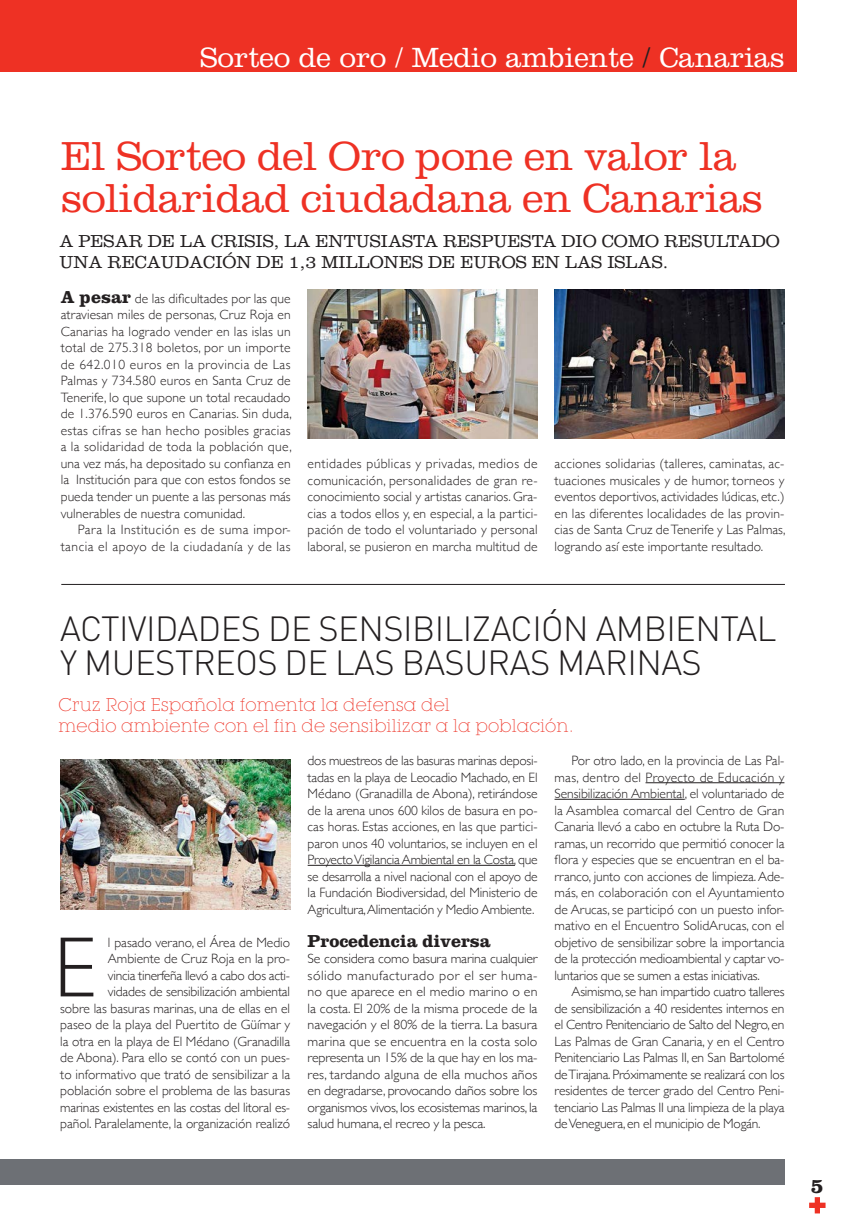
<style>
.page{position:relative;width:852px;height:1222px;background:#fff}
.page>*{position:absolute;margin:0;border:0;box-sizing:border-box;transform-origin:0 0}
.t1{font:300 86.1px "Gill Sans";color:#231f20}
.t2{font:300 42px/42px "Clarendon";letter-spacing:-.005em;color:#ee3124}
.t3{font:300 34.5px/34.5px "DIN";letter-spacing:-.015em;color:#231f20}
.t4{font:300 28.8px "Clarendon";color:#fff}
.t5{font:700 21px "Clarendon";color:#231f20}
.t6{font:300 18px/21px "Clarendon";letter-spacing:.005em;color:#231f20}
.t7{font:300 18px/21px "Lubalin Graph IT Cby BT Xtra";letter-spacing:.005em;color:#ee3124}
.t8{font:700 18px "Clarendon";letter-spacing:-.005em;color:#231f20}
.t9{font:300 13.5px/16.5px "Gill Sans";color:#231f20;text-align:justify}
.t10{font:300 13.5px/16.5px "Gill Sans";letter-spacing:.035em;color:#231f20;text-align:right}
.s1{color:#231f20}
.s2{font-family:"Clarendon";font-weight:700;font-size:18px}
</style>
<div class="page">
<svg style="left:809px;top:1197px;width:16px;height:16px"></svg>
<div style="left:0;top:0;width:796px;height:72px;background:#ee3124"></div>
<div style="left:0;top:1159px;width:784px;height:25px;background:#6d7075"></div>
<hr style="left:61px;top:584px;width:723px;height:1px;background:#231f20">
<hr style="left:645px;top:782px;width:139px;height:1px;background:#231f20">
<hr style="left:554px;top:798px;width:130px;height:1px;background:#231f20">
<img style="left:554px;top:289px;width:230px;height:149px">
<img style="left:307px;top:289px;width:230px;height:149px">
<hr style="left:307px;top:864px;width:207px;height:1px;background:#231f20">
<img style="left:61px;top:759px;width:229px;height:150px">
<h3 class="t4" style="left:200px;top:46px;width:585px">Sorteo de oro / Medio ambiente <span class="s1">/</span> Canarias</h3>
<h2 class="t2" style="left:61px;top:139px;width:702px">El Sorteo del Oro pone en valor la solidaridad ciudadana en Canarias</h2>
<h3 class="t6" style="left:59px;top:232px;width:721px">A PESAR DE LA CRISIS, LA ENTUSIASTA RESPUESTA DIO COMO RESULTADO<br>UNA RECAUDACIÓN DE 1,3 MILLONES DE EUROS EN LAS ISLAS.</h3>
<p class="t9" style="left:61px;top:290px;width:232px"><span class="s2">A pesar</span> de las dificultades por las que atraviesan miles de personas, Cruz Roja en Canarias ha logrado vender en las islas un total de 275.318 boletos, por un importe de 642.010 euros en la provincia de Las Palmas y 734.580 euros en Santa Cruz de Tenerife, lo que supone un total recaudado de 1.376.590 euros en Canarias. Sin duda, estas cifras se han hecho posibles gracias a la solidaridad de toda la población que, una vez más, ha depositado su confianza en la Institución para que con estos fondos se pueda tender un puente a las personas más vulnerables de nuestra comunidad.</p>
<p class="t10" style="left:61px;top:521px;width:231px">Para la Institución es de suma impor&shy;tancia el apoyo de la ciudadanía y de las</p>
<p class="t9" style="left:307px;top:455px;width:231px">entidades públicas y privadas, medios de comunicación, personalidades de gran re&shy;conocimiento social y artistas canarios. Gra&shy;cias a todos ellos y, en especial, a la partici&shy;pación de todo el voluntariado y personal laboral, se pusieron en marcha multitud de</p>
<p class="t9" style="left:554px;top:455px;width:232px">acciones solidarias (talleres, caminatas, ac&shy;tuaciones musicales y de humor, torneos y eventos deportivos, actividades lúdicas, etc.) en las diferentes localidades de las provin&shy;cias de Santa Cruz de Tenerife y Las Palmas, logrando así este importante resultado.</p>
<h3 class="t3" style="left:60px;top:615px;width:717px">ACTIVIDADES DE SENSIBILIZACIÓN AMBIENTAL<br>Y MUESTREOS DE LAS BASURAS MARINAS</h3>
<h3 class="t7" style="left:59px;top:695px;width:516px">Cruz Roja Española fomenta la defensa del<br>medio ambiente con el fin de sensibilizar a la población.</h3>
<p class="t9" style="left:60px;top:933px;width:231px;text-align:right">l pasado verano, el Área de Medio Ambiente de Cruz Roja en la pro-<br>vincia tinerfeña llevó a cabo dos acti-<br>vidades de sensibilización ambiental<br>sobre las basuras marinas, una de ellas en el paseo de la playa del Puertito de Güímar y la otra en la playa de El Médano (Granadilla de Abona). Para ello se contó con un pues&shy;to informativo que trató de sensibilizar a la población sobre el problema de las basuras marinas existentes en las costas del litoral es&shy;pañol. Paralelamente, la organización realizó</p>
<h1 class="t1" style="left:54px;top:918px;width:44px">E</h1>
<p class="t9" style="left:307px;top:752px;width:231px">dos muestreos de las basuras marinas deposi&shy;tadas en la playa de Leocadio Machado, en El Médano (Granadilla de Abona), retirándose de la arena unos 600 kilos de basura en po&shy;cas horas. Estas acciones, en las que partici&shy;paron unos 40 voluntarios, se incluyen en el Proyecto Vigilancia Ambiental en la Costa, que se desarrolla a nivel nacional con el apoyo de la Fundación Biodiversidad, del Ministerio de Agricultura, Alimentación y Medio Ambiente.</p>
<h3 class="t8" style="left:307px;top:933px;width:185px">Procedencia diversa</h3>
<p class="t9" style="left:307px;top:950px;width:231px">Se considera como basura marina cualquier sólido manufacturado por el ser huma&shy;no que aparece en el medio marino o en la costa. El 20% de la misma procede de la navegación y el 80% de la tierra. La basura marina que se encuentra en la costa solo representa un 15% de la que hay en los ma&shy;res, tardando alguna de ella muchos años en degradarse, provocando daños sobre los organismos vivos, los ecosistemas marinos, la salud humana, el recreo y la pesca.</p>
<p class="t9" style="left:554px;top:752px;width:231px;text-indent:17px">Por otro lado, en la provincia de Las Pal&shy;mas, dentro del Proyecto de Educación y Sensibilización Ambiental, el voluntariado de la Asamblea comarcal del Centro de Gran Canaria llevó a cabo en octubre la Ruta Do&shy;ramas, un recorrido que permitió conocer la flora y especies que se encuentran en el ba&shy;rranco, junto con acciones de limpieza. Ade&shy;más, en colaboración con el Ayuntamiento de Arucas, se participó con un puesto infor&shy;mativo en el Encuentro SolidArucas, con el objetivo de sensibilizar sobre la importancia de la protección medioambiental y captar vo&shy;luntarios que se sumen a estas iniciativas.</p>
<p class="t9" style="left:554px;top:983px;width:231px;text-indent:17px">Asimismo, se han impartido cuatro talleres de sensibilización a 40 residentes internos en el Centro Penitenciario de Salto del Negro, en Las Palmas de Gran Canaria, y en el Centro Penitenciario Las Palmas II, en San Bartolomé de Tirajana. Próximamente se realizará con los residentes de tercer grado del Centro Peni&shy;tenciario Las Palmas II una limpieza de la playa de Veneguera, en el municipio de Mogán.</p>
<h3 class="t5" style="left:810px;top:1177px;width:14px">5</h3>
</div>
